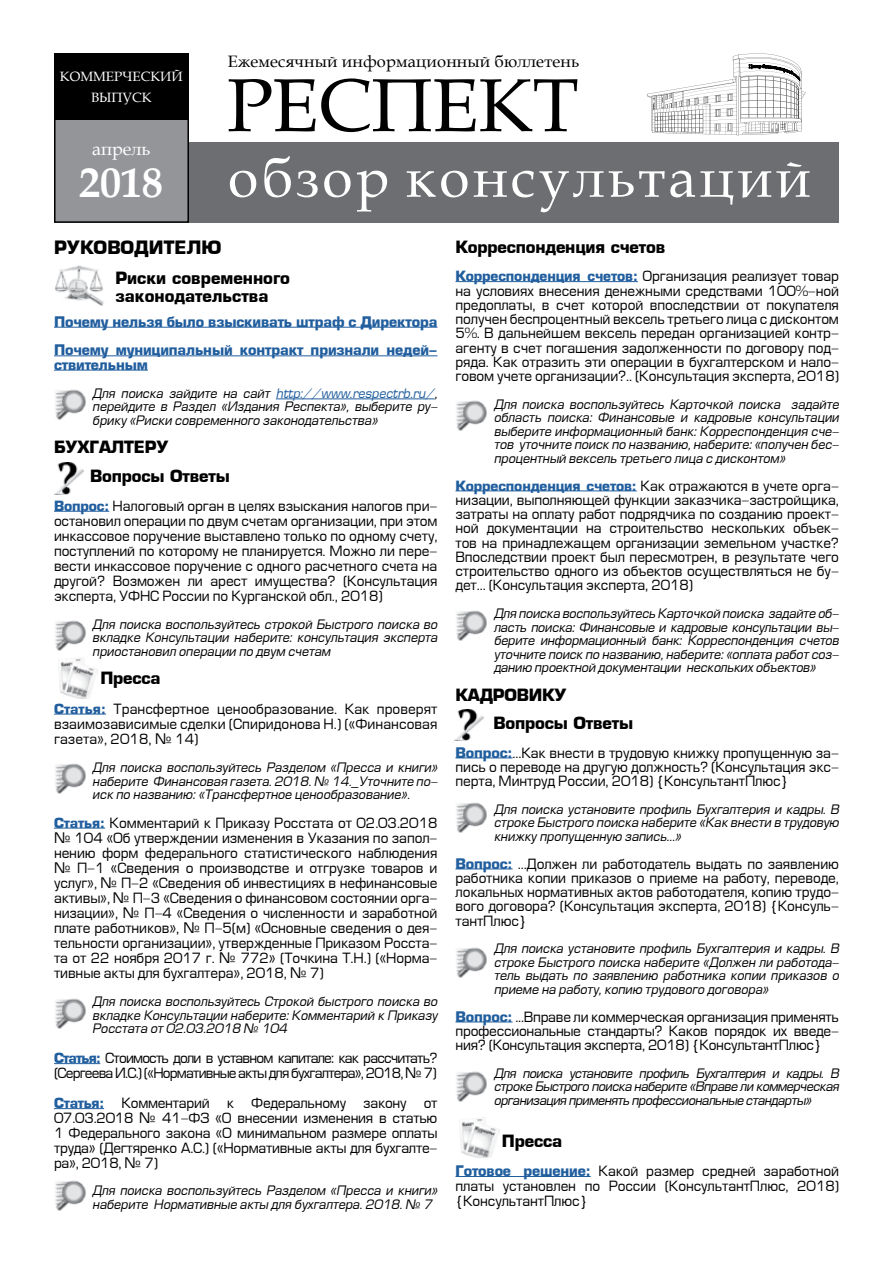
<style>
.page{position:relative;width:893px;height:1263px;background:#fff}
.page>*{position:absolute;margin:0;border:0;box-sizing:border-box;transform-origin:0 0}
.t1{font:75px "Book Antiqua";color:#000}
.t2{font:55.5px "Book Antiqua";letter-spacing:.06em;color:#fff}
.t3{font:700 42px "Book Antiqua";color:#fff}
.text{font:700 18px "Europe";color:#000}
.t4{font:18px "Book Antiqua";color:#fff}
.zagol{font:700 16.5px "Europe";color:#000}
.osnova{font:700 16.5px "Europe";letter-spacing:-.01em;color:#000}
.Текст{font:16.5px "Book Antiqua";letter-spacing:.01em;color:#000}
.для_поиска{font:700 16.5px "Europe";letter-spacing:-.01em;color:#000}
.osnova-2{font:700 14.25px/14.2px "Europe";letter-spacing:-.01em;color:#215e9e}
.osnova-3{font:13.8px/15px "Europe";letter-spacing:-.01em;color:#000;text-align:justify}
.osnova-4{font:13.8px/15px "Europe";letter-spacing:-.06em;color:#000}
.t5{font:13.5px "Book Antiqua";color:#fff}
.для_поиска-2{font:italic 12.75px/13.5px "Europe";letter-spacing:-.01em;color:#000;text-align:justify}
.s1{color:#215e9e}
.s2{font-weight:700;color:#215e9e}
.s3{font-size:14.25px}
.s4{font-weight:700;font-size:14.25px;color:#215e9e}
</style>
<div class="page">
<hr style="left:54px;top:327px;width:383px;height:1px;background:#215e9e">
<hr style="left:54px;top:356px;width:383px;height:1px;background:#215e9e">
<hr style="left:54px;top:370px;width:94px;height:1px;background:#215e9e">
<hr style="left:276px;top:399px;width:159px;height:1px;background:#215e9e">
<hr style="left:54px;top:511px;width:55px;height:1px;background:#215e9e">
<hr style="left:54px;top:714px;width:52px;height:1px;background:#215e9e">
<hr style="left:54px;top:828px;width:51px;height:1px;background:#215e9e">
<hr style="left:54px;top:1063px;width:46px;height:1px;background:#215e9e">
<hr style="left:54px;top:1108px;width:50px;height:1px;background:#215e9e">
<hr style="left:455px;top:281px;width:183px;height:1px;background:#215e9e">
<hr style="left:455px;top:491px;width:182px;height:1px;background:#215e9e">
<hr style="left:455px;top:758px;width:58px;height:1px;background:#215e9e">
<hr style="left:455px;top:869px;width:58px;height:1px;background:#215e9e">
<hr style="left:455px;top:1022px;width:58px;height:1px;background:#215e9e">
<hr style="left:455px;top:1176px;width:136px;height:1px;background:#215e9e">
<img style="left:454px;top:709px;width:29px;height:32px">
<img style="left:54px;top:463px;width:29px;height:31px">
<svg style="left:647px;top:54px;width:159px;height:81px"></svg>
<div style="left:55px;top:142px;width:784px;height:81px;background:#6d6e71"></div>
<div style="left:54px;top:120px;width:135px;height:103px;background:#939598"></div>
<div style="left:54px;top:54px;width:135px;height:66px;background:#000"></div>
<div style="left:54px;top:54px;width:135px;height:169px;border:2px solid #000"></div>
<img style="left:55px;top:620px;width:31px;height:30px">
<img style="left:456px;top:400px;width:31px;height:31px">
<img style="left:456px;top:610px;width:31px;height:30px">
<img style="left:456px;top:802px;width:31px;height:31px">
<img style="left:55px;top:998px;width:31px;height:31px">
<img style="left:55px;top:763px;width:31px;height:31px">
<img style="left:55px;top:1180px;width:31px;height:31px">
<img style="left:55px;top:389px;width:31px;height:31px">
<img style="left:55px;top:265px;width:49px;height:40px">
<img style="left:58px;top:658px;width:40px;height:40px">
<img style="left:460px;top:1118px;width:39px;height:40px">
<img style="left:456px;top:947px;width:31px;height:30px">
<img style="left:456px;top:1071px;width:31px;height:31px">
<p class="t5" style="left:60px;top:67px;width:124px">КОММЕРЧЕСКИЙ</p>
<p class="t5" style="left:91px;top:88px;width:62px">ВЫПУСК</p>
<p class="t4" style="left:92px;top:137px;width:60px">апрель</p>
<p class="t3" style="left:79px;top:155px;width:85px">2018</p>
<p class="Текст" style="left:228px;top:50px;width:353px">Ежемесячный информационный бюллетень</p>
<p class="t1" style="left:227px;top:53px;width:353px">РЕСПЕКТ</p>
<p class="t2" style="left:228px;top:139px;width:584px">обзор консультаций</p>
<p class="text" style="left:54px;top:237px;width:169px">РУКОВОДИТЕЛЮ</p>
<p class="zagol" style="left:115px;top:268px;width:176px">Риски современного</p>
<p class="zagol" style="left:115px;top:286px;width:155px">законодательства</p>
<p class="osnova-2" style="left:54px;top:314px;width:385px">Почему нельзя было взыскивать штраф с Директора</p>
<p class="osnova-2" style="left:54px;top:343px;width:385px">Почему муниципальный контракт признали недей&shy;ствительным</p>
<p class="для_поиска-2" style="left:92px;top:387px;width:347px">Для поиска зайдите на сайт <span class="s1">http://www.respectrb.ru/</span>, перейдите в Раздел «Издания Респекта», выберите ру&shy;брику «Риски современного законодательства»</p>
<p class="zagol" style="left:54px;top:437px;width:116px">БУХГАЛТЕРУ</p>
<p class="zagol" style="left:90px;top:466px;width:141px">Вопросы Ответы</p>
<p class="osnova-3" style="left:54px;top:499px;width:385px"><span class="s2">Вопрос:</span> Налоговый орган в целях взыскания налогов при&shy;остановил операции по двум счетам организации, при этом инкассовое поручение выставлено только по одному счету, поступлений по которому не планируется. Можно ли пере&shy;вести инкассовое поручение с одного расчетного счета на другой? Возможен ли арест имущества? (Консультация эксперта, УФНС России по Курганской обл., 2018)</p>
<p class="для_поиска-2" style="left:92px;top:618px;width:347px">Для поиска воспользуйтесь строкой Быстрого поиска во вкладке Консультации наберите: консультация эксперта приостановил операции по двум счетам</p>
<p class="zagol" style="left:100px;top:668px;width:62px">Пресса</p>
<p class="osnova-3" style="left:54px;top:702px;width:385px"><span class="s2">Статья:</span> Трансфертное ценообразование. Как проверят взаимозависимые сделки (Спиридонова Н.) («Финансовая газета», 2018, <span class="s3">¹</span> 14)</p>
<p class="для_поиска-2" style="left:92px;top:761px;width:347px">Для поиска воспользуйтесь Разделом «Пресса и книги» наберите Финансовая газета. 2018. ¹ 14._Уточните по&shy;иск по названию: «Трансфертное ценообразование».</p>
<p class="osnova-3" style="left:54px;top:816px;width:385px"><span class="s2">Статья:</span> Комментарий к Приказу Росстата от 02.03.2018<br><span class="s3">¹</span> 104 «Об утверждении изменения в Указания по запол&shy;нению форм федерального статистического наблюдения <span class="s3">¹</span> П-1 «Сведения о производстве и отгрузке товаров и услуг», <span class="s3">¹</span> П-2 «Сведения об инвестициях в нефинансовые активы», <span class="s3">¹</span> П-3 «Сведения о финансовом состоянии орга&shy;низации», <span class="s3">¹</span> П-4 «Сведения о численности и заработной плате работников», <span class="s3">¹</span> П-5(м) «Основные сведения о дея&shy;тельности организации», утвержденные Приказом Росста&shy;та от 22 ноября 2017 г. <span class="s3">¹</span> 772» (Точкина Т.Н.) («Норма&shy;тивные акты для бухгалтера», 2018, <span class="s3">¹</span> 7)</p>
<p class="для_поиска-2" style="left:92px;top:995px;width:347px">Для поиска воспользуйтесь Строкой быстрого поиска во вкладке Консультации наберите: Комментарий к Приказу Росстата от 02.03.2018 ¹ 104</p>
<p class="osnova-4" style="left:54px;top:1051px;width:385px"><span class="s2">Статья:</span> Стоимость доли в уставном капитале: как рассчитать? (Сергеева И.С.) («Нормативные акты для бухгалтера», 2018, <span class="s3">¹</span> 7)</p>
<p class="osnova-3" style="left:54px;top:1096px;width:385px"><span class="s2">Статья:</span> Комментарий к Федеральному закону от 07.03.2018 <span class="s3">¹</span> 41-ФЗ «О внесении изменения в статью 1 Федерального закона «О минимальном размере оплаты труда» (Дегтяренко А.С.) («Нормативные акты для бухгалте&shy;ра», 2018, <span class="s3">¹</span> 7)</p>
<p class="для_поиска-2" style="left:92px;top:1184px;width:347px">Для поиска воспользуйтесь Разделом «Пресса и книги» наберите Нормативные акты для бухгалтера. 2018. ¹ 7</p>
<p class="osnova" style="left:455px;top:237px;width:211px">Корреспонденция счетов</p>
<p class="osnova-3" style="left:455px;top:270px;width:385px;line-height:14.2px"><span class="s2">Корреспонденция счетов:</span> Организация реализует товар на условиях внесения денежными средствами 100%-ной предоплаты, в счет которой впоследствии от покупателя получен беспроцентный вексель третьего лица с дисконтом 5%. В дальнейшем вексель передан организацией контр&shy;агенту в счет погашения задолженности по договору под&shy;ряда. Как отразить эти операции в бухгалтерском и нало&shy;говом учете организации?.. (Консультация эксперта, 2018)</p>
<p class="для_поиска-2" style="left:494px;top:398px;width:347px">Для поиска воспользуйтесь Карточкой поиска задайте область поиска: Финансовые и кадровые консультации выберите информационный банк: Корреспонденция сче&shy;тов уточните поиск по названию, наберите: «получен бес&shy;процентный вексель третьего лица с дисконтом»</p>
<p class="osnova-3" style="left:455px;top:479px;width:385px;line-height:14.2px"><span class="s2">Корреспонденция счетов:</span> Как отражаются в учете орга&shy;низации, выполняющей функции заказчика-застройщика, затраты на оплату работ подрядчика по созданию проект&shy;ной документации на строительство нескольких объек&shy;тов на принадлежащем организации земельном участке?<br>Впоследствии проект был пересмотрен, в результате чего строительство одного из объектов осуществляться не бу&shy;дет... (Консультация эксперта, 2018)</p>
<p class="для_поиска-2" style="left:494px;top:607px;width:347px">Для поиска воспользуйтесь Карточкой поиска задайте об&shy;ласть поиска: Финансовые и кадровые консультации вы&shy;берите информационный банк: Корреспонденция счетов уточните поиск по названию, наберите: «оплата работ соз&shy;данию проектной документации нескольких объектов»</p>
<p class="osnova" style="left:455px;top:685px;width:113px">КАДРОВИКУ</p>
<p class="osnova" style="left:493px;top:713px;width:141px">Вопросы Ответы</p>
<p class="osnova-3" style="left:455px;top:746px;width:385px;line-height:14.2px"><span class="s4">Вопрос:</span>...Как внести в трудовую книжку пропущенную за&shy;пись о переводе на другую должность? (Консультация экс&shy;перта, Минтруд России, 2018) {КонсультантПлюс}</p>
<p class="для_поиска-2" style="left:494px;top:803px;width:347px">Для поиска установите профиль Бухгалтерия и кадры. В строке Быстрого поиска наберите «Как внести в трудовую книжку пропущенную запись…»</p>
<p class="osnova-3" style="left:455px;top:857px;width:385px;line-height:14.2px"><span class="s4">Вопрос:</span> ...Должен ли работодатель выдать по заявлению работника копии приказов о приеме на работу, переводе, локальных нормативных актов работодателя, копию трудо&shy;вого договора? (Консультация эксперта, 2018) {Консуль&shy;тантПлюс}</p>
<p class="для_поиска-2" style="left:494px;top:942px;width:347px">Для поиска установите профиль Бухгалтерия и кадры. В строке Быстрого поиска наберите «Должен ли работода&shy;тель выдать по заявлению работника копии приказов о приеме на работу, копию трудового договора»</p>
<p class="osnova-3" style="left:455px;top:1010px;width:385px;line-height:14.2px"><span class="s4">Вопрос:</span> ...Вправе ли коммерческая организация применять профессиональные стандарты? Каков порядок их введе&shy;ния? (Консультация эксперта, 2018) {КонсультантПлюс}</p>
<p class="для_поиска-2" style="left:494px;top:1067px;width:347px">Для поиска установите профиль Бухгалтерия и кадры. В строке Быстрого поиска наберите «Вправе ли коммерческая организация применять профессиональные стандарты»</p>
<p class="для_поиска" style="left:502px;top:1131px;width:62px">Пресса</p>
<p class="osnova-3" style="left:455px;top:1164px;width:385px"><span class="s4">Готовое решение:</span> Какой размер средней заработной платы установлен по России (КонсультантПлюс, 2018) {КонсультантПлюс}</p>
</div>
